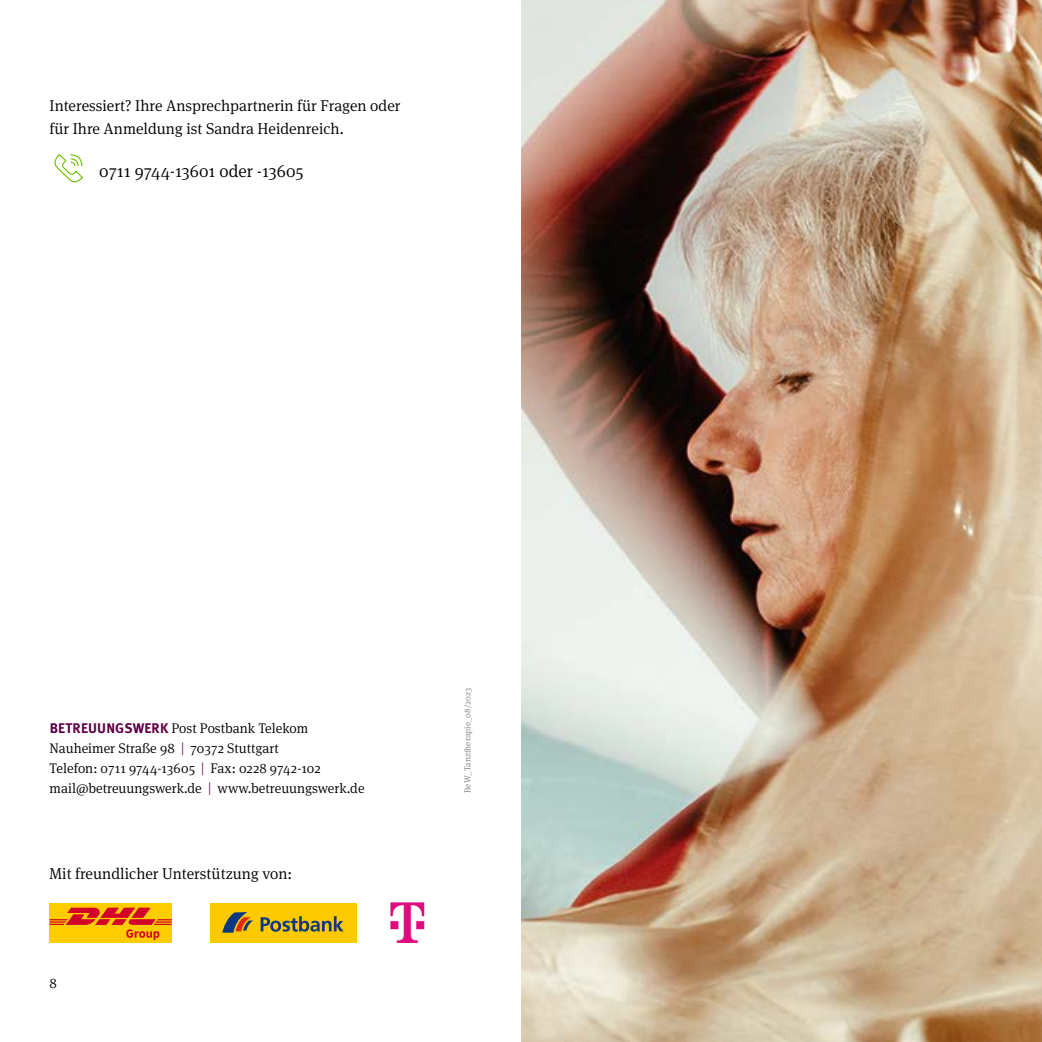
<style>
.page{position:relative;width:1042px;height:1042px;background:#fff}
.page>*{position:absolute;margin:0;border:0;box-sizing:border-box;transform-origin:0 0}
.t1{font:300 17.5px "Meta Serif Pro";color:#000}
.t2{font:300 15.75px/22.8px "Meta Serif Pro";color:#000}
.t3{font:300 14px/19.9px "Meta Serif Pro";color:#000}
.t4{font:300 8.75px "Meta Serif Pro";color:#818281}
.s1{font-family:"Meta Pro";font-weight:700;color:#5e0045}
.s2{color:#5e0045}
</style>
<div class="page">
<svg style="left:54px;top:154px;width:29px;height:28px"></svg>
<img style="left:521px;top:0;width:521px;height:1042px">
<div style="left:210px;top:903px;width:146px;height:39px;background:#fdc900"></div>
<svg style="left:261px;top:916px;width:82px;height:16px"></svg>
<svg style="left:222px;top:912px;width:31px;height:20px"></svg>
<img style="left:390px;top:902px;width:35px;height:40px">
<div style="left:50px;top:903px;width:122px;height:39px;background:#fc0"></div>
<svg style="left:50px;top:907px;width:122px;height:33px"></svg>
<p class="t2" style="left:50px;top:94px;width:352px">Interessiert? Ihre Ansprechpartnerin für Fragen oder für Ihre Anmeldung ist Sandra Heidenreich.</p>
<p class="t1" style="left:99px;top:158px;width:206px">0711 9744-13601 oder -13605</p>
<p class="t3" style="left:50px;top:717px;width:316px"><span class="s1">BETREUUNGSWERK</span> Post Postbank Telekom Nauheimer Straße 98 <span class="s2">|</span> 70372 Stuttgart<br>Telefon: 0711 9744-13605 <span class="s2">|</span> Fax: 0228 9742-102 mail@betreuungswerk.de <span class="s2">|</span> www.betreuungswerk.de</p>
<p class="t2" style="left:50px;top:861px;width:244px">Mit freundlicher Unterstützung von:</p>
<p class="t3" style="left:50px;top:972px;width:9px">8</p>
<p class="t4" style="left:461px;top:793px;width:107px;rotate:-90deg">BeW_Tanztherapie_08/2023</p>
</div>
